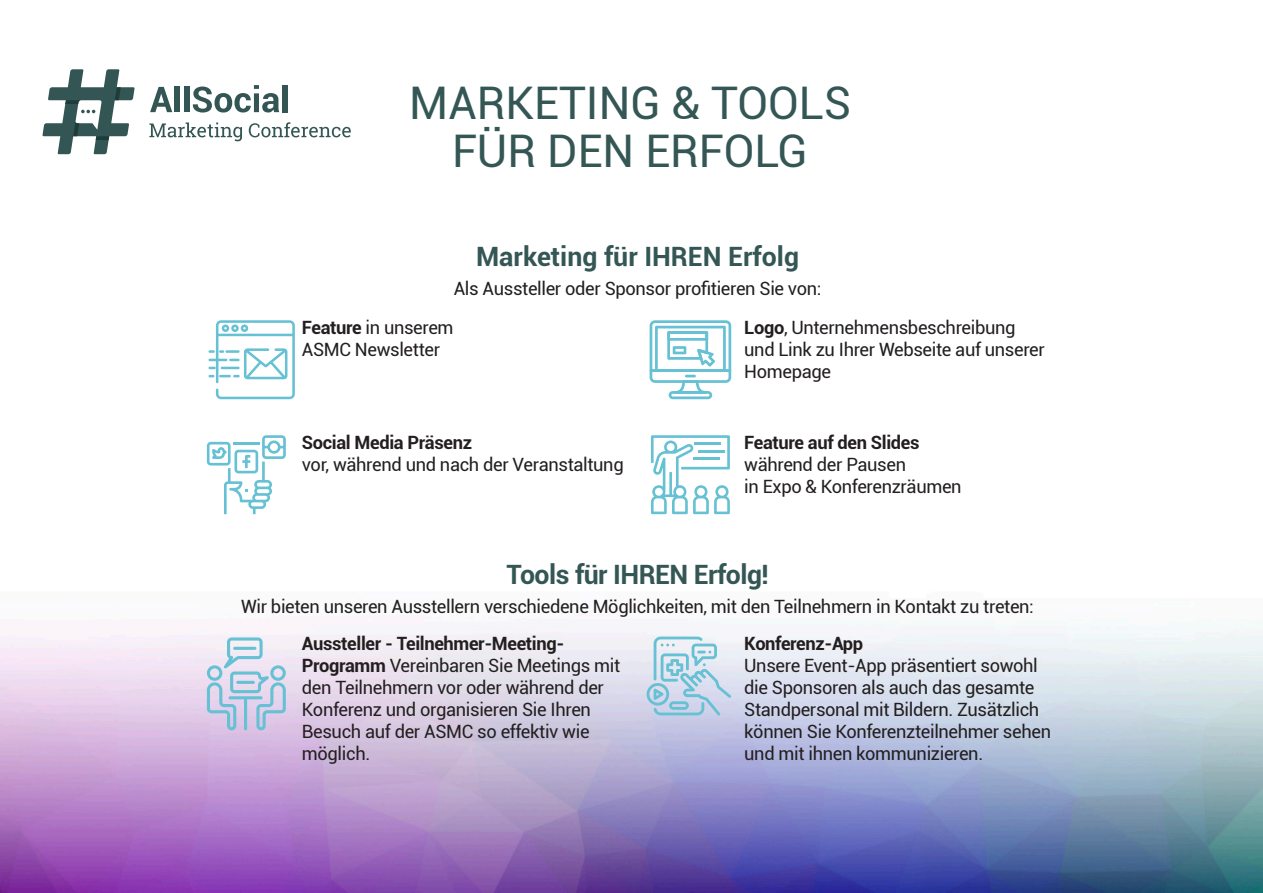
<style>
.page{position:relative;width:1263px;height:893px;background:#fff}
.page>*{position:absolute;margin:0;border:0;box-sizing:border-box;transform-origin:0 0}
.t1{font:45px/48px "Roboto";color:#345755;text-align:center}
.t2{font:700 26.7px "Roboto";color:#345755}
.t3{font:700 26.7px "Roboto";letter-spacing:-.02em;color:#345755}
.t4{font:18.3px/22px "Roboto";letter-spacing:-.02em;color:#231f20}
.t5{font:700 18.3px/22px "Roboto";letter-spacing:-.02em;color:#231f20}
.s1{font-weight:700}
.s2{font-weight:400}
</style>
<div class="page">
<img style="left:0;top:324px;width:1263px;height:569px">
<svg style="left:43px;top:69px;width:92px;height:85px"></svg>
<svg style="left:149px;top:122px;width:93px;height:19px"></svg>
<svg style="left:249px;top:122px;width:102px;height:15px"></svg>
<svg style="left:150px;top:87px;width:22px;height:25px"></svg>
<div style="left:175px;top:87px;width:5px;height:25px;background:#335654"></div>
<div style="left:184px;top:87px;width:5px;height:25px;background:#335654"></div>
<svg style="left:193px;top:85px;width:86px;height:28px"></svg>
<div style="left:282px;top:85px;width:6px;height:27px;background:#335654"></div>
<svg style="left:209px;top:320px;width:86px;height:79px"></svg>
<svg style="left:207px;top:637px;width:79px;height:93px"></svg>
<hr style="left:233px;top:647px;width:23px;height:3px;background:#65c1d3;border-radius:2px">
<hr style="left:236px;top:681px;width:19px;height:3px;background:#65c1d3;border-radius:2px">
<svg style="left:647px;top:637px;width:84px;height:78px"></svg>
<svg style="left:650px;top:320px;width:81px;height:79px"></svg>
<svg style="left:207px;top:435px;width:79px;height:79px"></svg>
<svg style="left:651px;top:435px;width:79px;height:79px"></svg>
<p class="t1" style="left:409px;top:77px;width:444px">MARKETING &amp; TOOLS<br>FÜR DEN ERFOLG</p>
<p class="t2" style="left:476px;top:237px;width:324px">Marketing für IHREN Erfolg</p>
<p class="t4" style="left:454px;top:276px;width:369px">Als Aussteller oder Sponsor profitieren Sie von:</p>
<p class="t4" style="left:302px;top:316px;width:153px"><span class="s1">Feature</span> in unserem<br>ASMC Newsletter</p>
<p class="t4" style="left:744px;top:316px;width:302px"><span class="s1">Logo</span>, Unternehmensbeschreibung und Link zu Ihrer Webseite auf unserer<br>Homepage</p>
<p class="t5" style="left:302px;top:431px;width:172px">Social Media Präsenz</p>
<p class="t4" style="left:302px;top:453px;width:323px">vor, während und nach der Veranstaltung</p>
<p class="t5" style="left:744px;top:431px;width:177px">Feature auf den Slides <span class="s2">während der Pausen</span></p>
<p class="t4" style="left:744px;top:475px;width:219px">in Expo &amp; Konferenzräumen</p>
<p class="t3" style="left:506px;top:556px;width:264px">Tools für IHREN Erfolg!</p>
<p class="t4" style="left:241px;top:595px;width:794px">Wir bieten unseren Ausstellern verschiedene Möglichkeiten, mit den Teilnehmern in Kontakt zu treten:</p>
<p class="t4" style="left:302px;top:632px;width:320px"><span class="s1">Aussteller - Teilnehmer-Meeting-<br>Programm</span> Vereinbaren Sie Meetings mit den Teilnehmern vor oder während der<br>Konferenz und organisieren Sie Ihren<br>Besuch auf der ASMC so effektiv wie möglich.</p>
<p class="t5" style="left:744px;top:632px;width:120px">Konferenz-App</p>
<p class="t4" style="left:744px;top:654px;width:308px">Unsere Event-App präsentiert sowohl die Sponsoren als auch das gesamte Standpersonal mit Bildern. Zusätzlich können Sie Konferenzteilnehmer sehen und mit ihnen kommunizieren.</p>
</div>
